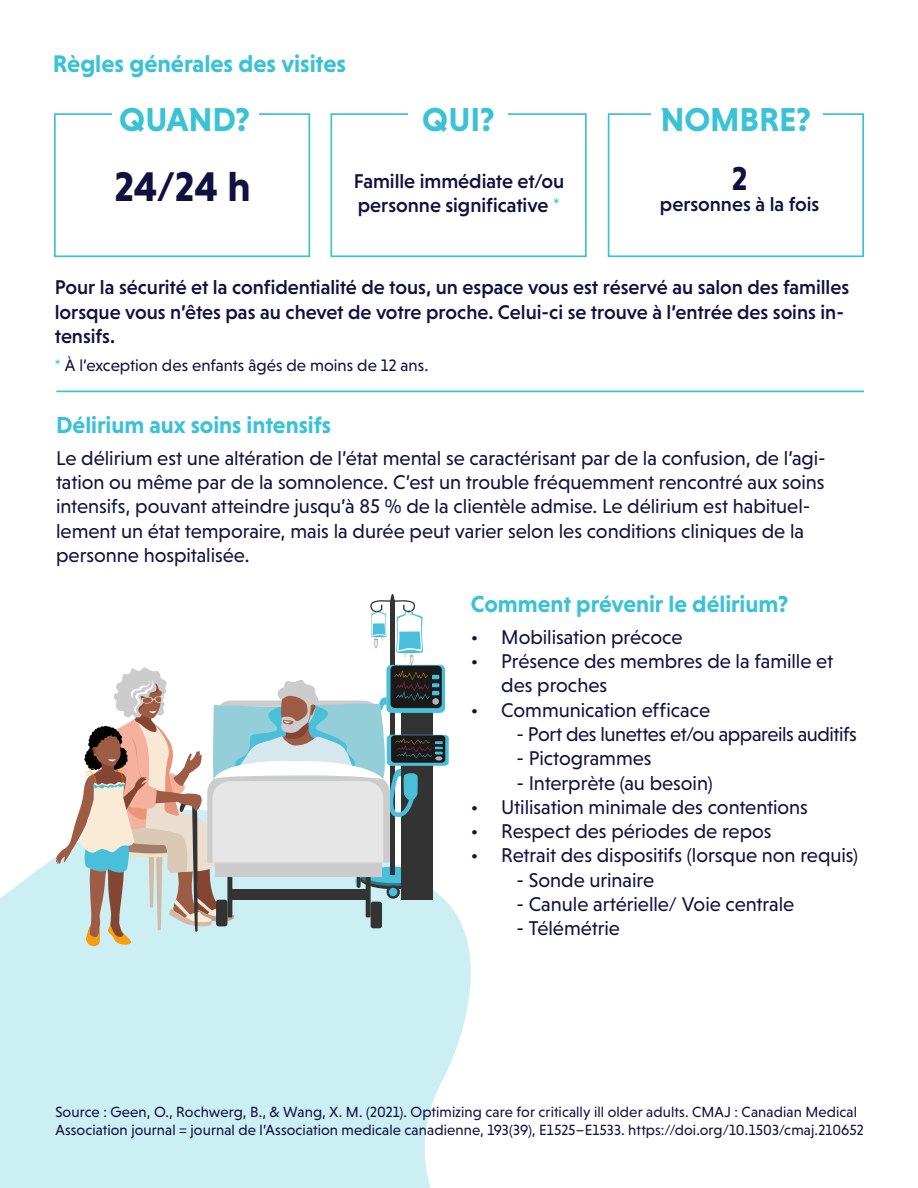
<style>
.page{position:relative;width:918px;height:1188px;background:#fff}
.page>*{position:absolute;margin:0;border:0;box-sizing:border-box;transform-origin:0 0}
.t1{font:700 42.15px "Niveau Grotesk";color:#111141}
.t2{font:700 33.75px "Niveau Grotesk";color:#3ac2d7}
.t3{font:700 33.75px "Niveau Grotesk";color:#111141}
.t4{font:700 24.45px "Niveau Grotesk";color:#3ac2d7}
.t5{font:700 23.7px "Niveau Grotesk";color:#3ac2d7}
.t6{font:20.25px/24.3px "Niveau Grotesk";letter-spacing:-.005em;color:#111141}
.t7{font:500 20.25px/24.3px "Niveau Grotesk";color:#111141}
.t8{font:16.95px "Niveau Grotesk";color:#111141}
.t9{font:15px/18px "Niveau Grotesk";letter-spacing:.005em;color:#111141}
.s1{color:#3ac2d7}
.s2{font-weight:700;color:#3ac2d7}
</style>
<div class="page">
<div style="left:0;top:857px;width:471px;height:331px;background:#cceff4"></div>
<div style="left:330px;top:113px;width:257px;height:144px;border:2px solid #3ac2d7"></div>
<div style="left:408px;top:98px;width:100px;height:40px;background:#fff"></div>
<div style="left:54px;top:113px;width:256px;height:144px;border:2px solid #3ac2d7"></div>
<div style="left:608px;top:113px;width:256px;height:144px;border:2px solid #3ac2d7"></div>
<div style="left:113px;top:98px;width:146px;height:40px;background:#fff"></div>
<div style="left:652px;top:98px;width:171px;height:40px;background:#fff"></div>
<hr style="left:56px;top:391px;width:808px;height:1px;background:#3ac2d7">
<svg style="left:56px;top:594px;width:393px;height:353px"></svg>
<p class="t4" style="left:53px;top:50px;width:295px">Règles générales des visites</p>
<p class="t2" style="left:119px;top:100px;width:132px">QUAND?</p>
<p class="t2" style="left:660px;top:100px;width:152px">NOMBRE?</p>
<p class="t2" style="left:422px;top:100px;width:74px">QUI?</p>
<p class="t1" style="left:114px;top:163px;width:138px">24/24 h</p>
<p class="t7" style="left:354px;top:169px;width:212px">Famille immédiate et/ou personne significative <span class="s1">*</span></p>
<p class="t3" style="left:732px;top:159px;width:17px">2</p>
<p class="t7" style="left:660px;top:192px;width:161px">personnes à la fois</p>
<p class="t7" style="left:55px;top:275px;width:796px">Pour la sécurité et la confidentialité de tous, un espace vous est réservé au salon des familles lorsque vous n’êtes pas au chevet de votre proche. Celui-ci se trouve à l’entrée des soins in&shy;tensifs.</p>
<p class="t8" style="left:55px;top:355px;width:375px"><span class="s2">*</span> À l’exception des enfants âgés de moins de 12 ans.</p>
<p class="t5" style="left:56px;top:411px;width:276px">Délirium aux soins intensifs</p>
<p class="t6" style="left:56px;top:446px;width:771px">Le délirium est une altération de l’état mental se caractérisant par de la confusion, de l’agi&shy;tation ou même par de la somnolence. C’est un trouble fréquemment rencontré aux soins intensifs, pouvant atteindre jusqu’à 85 % de la clientèle admise. Le délirium est habituel&shy;lement un état temporaire, mais la durée peut varier selon les conditions cliniques de la personne hospitalisée.</p>
<p class="t5" style="left:471px;top:590px;width:319px">Comment prévenir le délirium?</p>
<p class="t6" style="left:471px;top:624px;width:213px">• Mobilisation précoce</p>
<p class="t6" style="left:501px;top:649px;width:333px;text-indent:-30px">• Présence des membres de la famille et des proches</p>
<p class="t6" style="left:471px;top:697px;width:241px">• Communication efficace</p>
<p class="t6" style="left:516px;top:722px;width:342px">- Port des lunettes et/ou appareils auditifs</p>
<p class="t6" style="left:516px;top:746px;width:137px">- Pictogrammes</p>
<p class="t6" style="left:516px;top:770px;width:198px">- Interprète (au besoin)</p>
<p class="t6" style="left:471px;top:795px;width:339px">• Utilisation minimale des contentions</p>
<p class="t6" style="left:471px;top:819px;width:302px">• Respect des périodes de repos</p>
<p class="t6" style="left:471px;top:843px;width:389px">• Retrait des dispositifs (lorsque non requis)</p>
<p class="t6" style="left:516px;top:868px;width:139px">- Sonde urinaire</p>
<p class="t6" style="left:516px;top:892px;width:279px">- Canule artérielle/ Voie centrale</p>
<p class="t6" style="left:516px;top:916px;width:105px">- Télémétrie</p>
<p class="t9" style="left:55px;top:1102px;width:810px">Source : Geen, O., Rochwerg, B., &amp; Wang, X. M. (2021). Optimizing care for critically ill older adults. CMAJ : Canadian Medical<br>Association journal = journal de l’Association medicale canadienne, 193(39), E1525–E1533. https://doi.org/10.1503/cmaj.210652</p>
</div>
